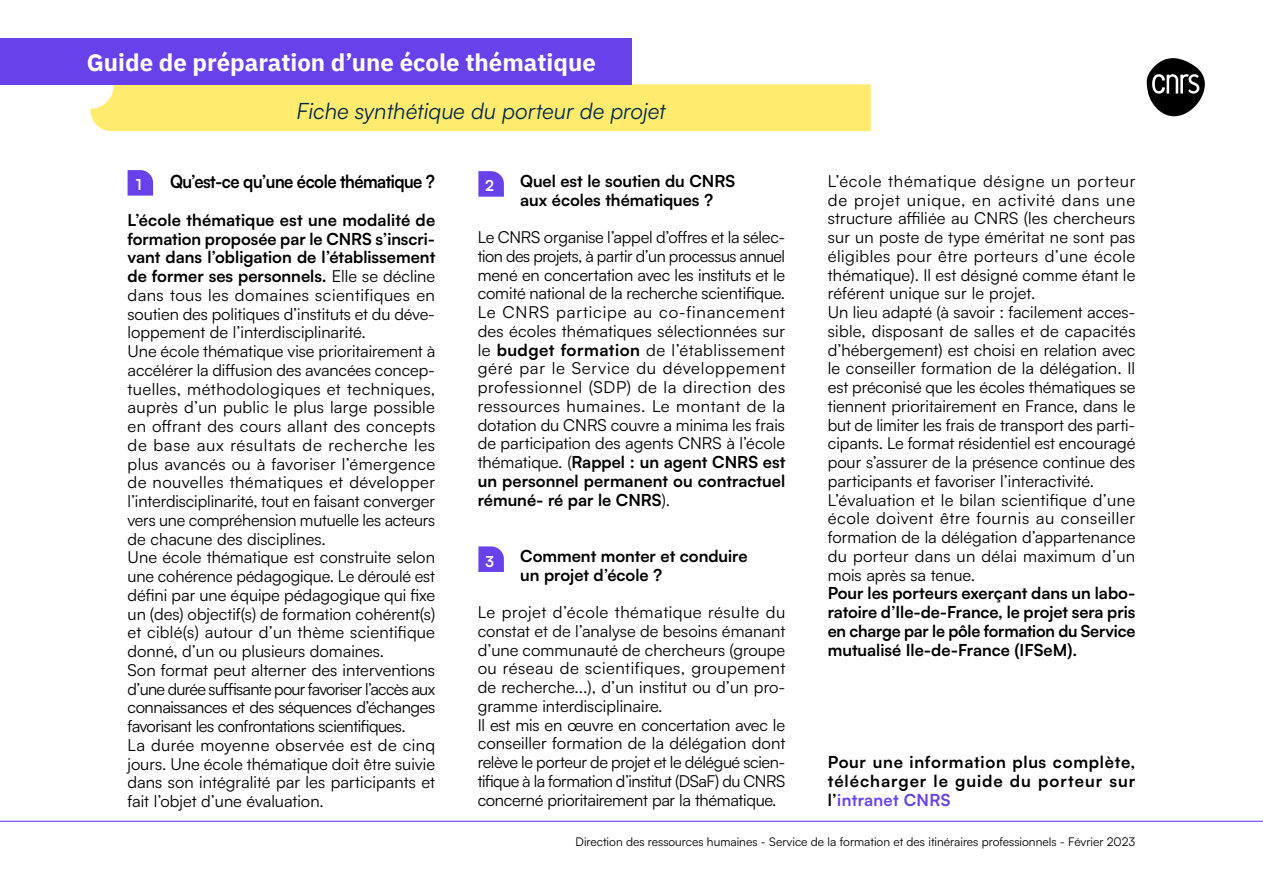
<style>
.page{position:relative;width:1263px;height:893px;background:#fff}
.page>*{position:absolute;margin:0;border:0;box-sizing:border-box;transform-origin:0 0}
.t1{font:700 24px "IBM Plex Sans";color:#fff}
.t2{font:italic 22.5px "Satoshi";color:#00284b}
.t3{font:700 18px "Satoshi";letter-spacing:-.03em;color:#000;scale:.92 1}
.t4{font:16.5px/18.8px "Satoshi";color:#000}
.t5{font:700 16.5px/18.8px "Satoshi";color:#000}
.t6{font:700 15px "Satoshi";color:#fff}
.t7{font:12px "Satoshi";color:#000}
.s1{font-weight:700}
.s2{color:#6941eb}
</style>
<div class="page">
<div style="left:90px;top:84px;width:781px;height:47px;background:#ffeb6e"></div>
<div style="left:67px;top:62px;width:47px;height:47px;background:#fff;border-radius:50%"></div>
<div style="left:0;top:38px;width:631px;height:47px;background:#6941eb"></div>
<hr style="left:0;top:821px;width:1263px;height:1px;background:#6941eb">
<svg style="left:128px;top:170px;width:25px;height:26px"></svg>
<svg style="left:478px;top:171px;width:26px;height:26px"></svg>
<svg style="left:478px;top:546px;width:26px;height:26px"></svg>
<svg style="left:1147px;top:58px;width:58px;height:58px"></svg>
<h1 class="t1" style="left:87px;top:43px;width:511px">Guide de préparation d’une école thématique</h1>
<h2 class="t2" style="left:297px;top:96px;width:371px">Fiche synthétique du porteur de projet</h2>
<p class="t5" style="left:520px;top:170px;width:216px">Quel est le soutien du CNRS aux écoles thématiques ?</p>
<p class="t4" style="left:478px;top:227px;width:309px;text-align:justify">Le CNRS organise l’appel d’offres et la sélec&shy;tion des projets, à partir d’un processus annuel mené en concertation avec les instituts et le comité national de la recherche scientifique.<br>Le CNRS participe au co-financement des écoles thématiques sélectionnées sur le <span class="s1">budget formation</span> de l’établissement géré par le Service du développement professionnel (SDP) de la direction des ressources humaines. Le montant de la dotation du CNRS couvre a minima les frais de participation des agents CNRS à l’école thématique. (<span class="s1">Rappel : un agent CNRS est un personnel permanent ou contractuel rémuné- ré par le CNRS</span>).</p>
<p class="t4" style="left:828px;top:171px;width:309px">L’école thématique désigne un porteur de projet unique, en activité dans une structure affiliée au CNRS (les chercheurs sur un poste de type éméritat ne sont pas éligibles pour être porteurs d’une école thématique). Il est désigné comme étant le référent unique sur le projet.<br>Un lieu adapté (à savoir : facilement acces&shy;sible, disposant de salles et de capacités d’hébergement) est choisi en relation avec le conseiller formation de la délégation. Il est préconisé que les écoles thématiques se tiennent prioritairement en France, dans le but de limiter les frais de transport des parti&shy;cipants. Le format résidentiel est encouragé pour s’assurer de la présence continue des participants et favoriser l’interactivité.<br>L’évaluation et le bilan scientifique d’une école doivent être fournis au conseiller formation de la délégation d’appartenance du porteur dans un délai maximum d’un mois après sa tenue.</p>
<p class="t5" style="left:828px;top:583px;width:309px;text-align:justify">Pour les porteurs exerçant dans un labo&shy;ratoire d’Ile-de-France, le projet sera pris en charge par le pôle formation du Service mutualisé Ile-de-France (IFSeM).</p>
<p class="t3" style="left:170px;top:169px;width:290px">Qu’est-ce qu’une école thématique ?</p>
<p class="t4" style="left:128px;top:210px;width:309px"><span class="s1">L’école thématique est une modalité de formation proposée par le CNRS s’inscri&shy;vant dans l’obligation de l’établissement de former ses personnels.</span> Elle se décline dans tous les domaines scientifiques en soutien des politiques d’instituts et du déve&shy;loppement de l’interdisciplinarité.<br>Une école thématique vise prioritairement à accélérer la diffusion des avancées concep&shy;tuelles, méthodologiques et techniques, auprès d’un public le plus large possible en offrant des cours allant des concepts de base aux résultats de recherche les plus avancés ou à favoriser l’émergence de nouvelles thématiques et développer l’interdisciplinarité, tout en faisant converger vers une compréhension mutuelle les acteurs de chacune des disciplines.<br>Une école thématique est construite selon une cohérence pédagogique. Le déroulé est défini par une équipe pédagogique qui fixe un (des) objectif(s) de formation cohérent(s) et ciblé(s) autour d’un thème scientifique donné, d’un ou plusieurs domaines.<br>Son format peut alterner des interventions d’une durée suffisante pour favoriser l’accès aux connaissances et des séquences d’échanges favorisant les confrontations scientifiques.<br>La durée moyenne observée est de cinq jours. Une école thématique doit être suivie dans son intégralité par les participants et fait l’objet d’une évaluation.</p>
<p class="t6" style="left:136px;top:174px;width:7px">1</p>
<p class="t6" style="left:485px;top:175px;width:10px">2</p>
<p class="t5" style="left:520px;top:545px;width:229px">Comment monter et conduire un projet d’école ?</p>
<p class="t4" style="left:478px;top:602px;width:309px">Le projet d’école thématique résulte du constat et de l’analyse de besoins émanant d’une communauté de chercheurs (groupe ou réseau de scientifiques, groupement de recherche...), d’un institut ou d’un pro&shy;gramme interdisciplinaire.<br>Il est mis en œuvre en concertation avec le conseiller formation de la délégation dont relève le porteur de projet et le délégué scien&shy;tifique à la formation d’institut (DSaF) du CNRS concerné prioritairement par la thématique.</p>
<p class="t6" style="left:485px;top:550px;width:10px">3</p>
<p class="t5" style="left:828px;top:752px;width:309px;text-align:justify">Pour une information plus complète, télécharger le guide du porteur sur l’<span class="s2">intranet CNRS</span></p>
<p class="t7" style="left:575px;top:834px;width:561px">Direction des ressources humaines - Service de la formation et des itinéraires professionnels - Février 2023</p>
</div>
